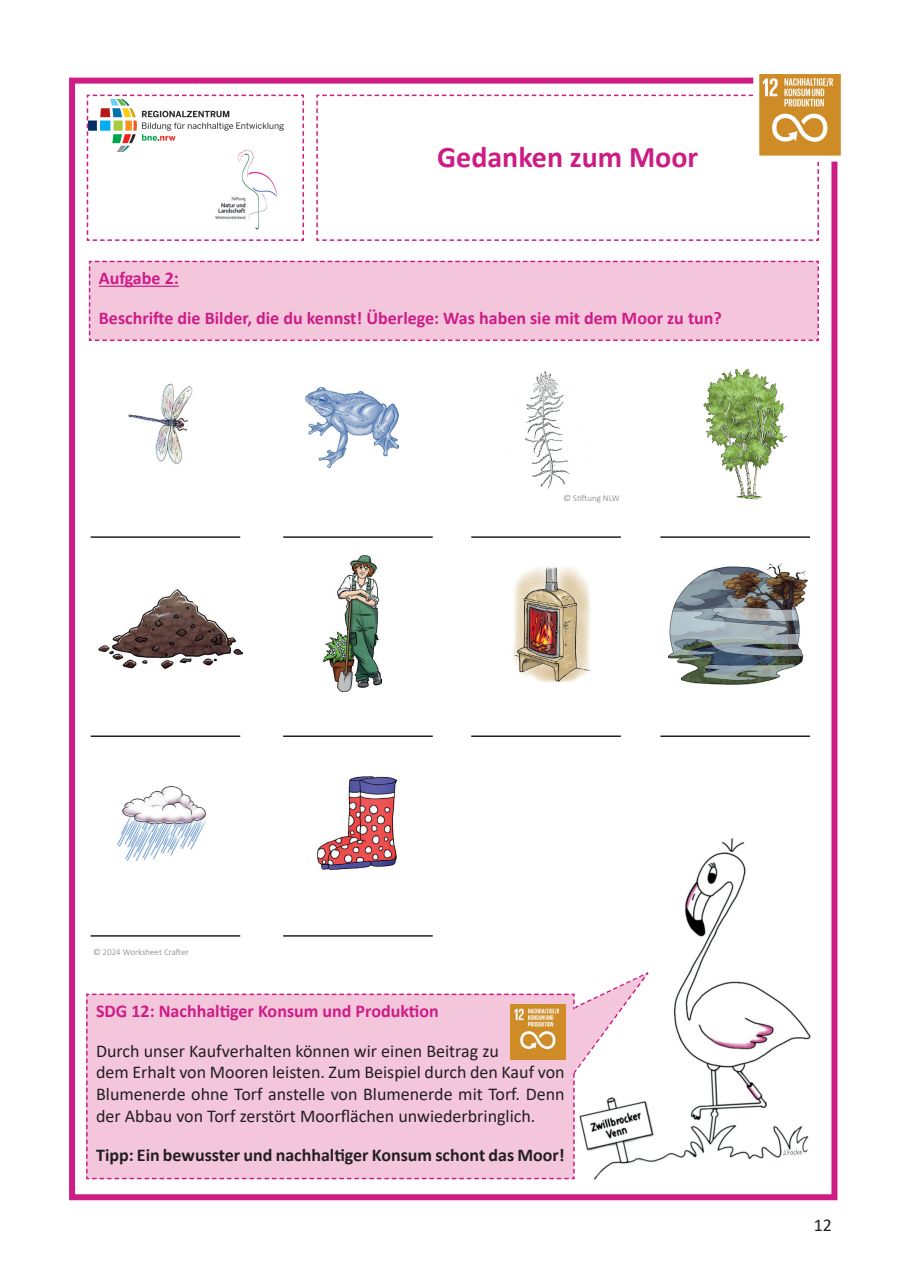
<style>
.page{position:relative;width:910px;height:1280px;background:#fff}
.page>*{position:absolute;margin:0;border:0;box-sizing:border-box;transform-origin:0 0}
.t1{font:700 30px "Calibri";color:#cd1c86}
.t2{font:18px/21.6px "Calibri";color:#231f20}
.t3{font:700 18px "Calibri";color:#cd1c86}
.t4{font:700 18px "Calibri";color:#231f20}
.t5{font:300 9px "Calibri";color:#7c7e81}
</style>
<div class="page">
<div style="left:69px;top:78px;width:768px;height:1122px;background:#fff;border:6px solid #cd1c86"></div>
<svg style="left:316px;top:94px;width:503px;height:147px"></svg>
<img style="left:760px;top:75px;width:80px;height:80px">
<div style="left:753px;top:68px;width:94px;height:94px;border:6px solid #fff"></div>
<img style="left:593px;top:838px;width:218px;height:342px">
<svg style="left:86px;top:94px;width:218px;height:147px"></svg>
<svg style="left:86px;top:969px;width:567px;height:210px"></svg>
<div style="left:88px;top:260px;width:731px;height:82px;background:#f4c6dc"></div>
<hr style="left:91px;top:536px;width:149px;height:2px;background:#231f20">
<hr style="left:283px;top:536px;width:150px;height:2px;background:#231f20">
<hr style="left:471px;top:536px;width:150px;height:2px;background:#231f20">
<hr style="left:660px;top:536px;width:150px;height:2px;background:#231f20">
<hr style="left:91px;top:735px;width:149px;height:2px;background:#231f20">
<hr style="left:283px;top:735px;width:150px;height:2px;background:#231f20">
<hr style="left:471px;top:735px;width:150px;height:2px;background:#231f20">
<hr style="left:660px;top:735px;width:150px;height:2px;background:#231f20">
<hr style="left:91px;top:935px;width:149px;height:2px;background:#231f20">
<hr style="left:283px;top:935px;width:150px;height:2px;background:#231f20">
<img style="left:512px;top:566px;width:80px;height:117px">
<img style="left:128px;top:383px;width:65px;height:81px">
<img style="left:703px;top:368px;width:85px;height:132px">
<img style="left:117px;top:786px;width:89px;height:75px">
<img style="left:305px;top:387px;width:94px;height:80px">
<img style="left:99px;top:590px;width:143px;height:79px">
<img style="left:318px;top:776px;width:79px;height:94px">
<img style="left:323px;top:556px;width:58px;height:135px">
<img style="left:510px;top:1004px;width:55px;height:55px">
<img style="left:669px;top:564px;width:139px;height:120px">
<img style="left:511px;top:371px;width:83px;height:118px">
<h1 class="t1" style="left:437px;top:136px;width:262px">Gedanken zum Moor</h1>
<p class="t3" style="left:99px;top:265px;width:81px">Aufgabe 2:</p>
<p class="t3" style="left:99px;top:305px;width:625px">Beschrifte die Bilder, die du kennst! Überlege: Was haben sie mit dem Moor zu tun?</p>
<p class="t5" style="left:563px;top:492px;width:58px">© Stiftung NLW</p>
<p class="t5" style="left:93px;top:946px;width:97px">© 2024 Worksheet Crafter</p>
<p class="t3" style="left:96px;top:998px;width:344px">SDG 12: Nachhaltiger Konsum und Produktion</p>
<p class="t2" style="left:96px;top:1039px;width:470px">Durch unser Kaufverhalten können wir einen Beitrag zu<br>dem Erhalt von Mooren leisten. Zum Beispiel durch den Kauf von Blumenerde ohne Torf anstelle von Blumenerde mit Torf. Denn der Abbau von Torf zerstört Moorflächen unwiederbringlich.</p>
<p class="t4" style="left:96px;top:1142px;width:470px">Tipp: Ein bewusster und nachhaltiger Konsum schont das Moor!</p>
<p class="t2" style="left:814px;top:1214px;width:20px">12</p>
</div>
